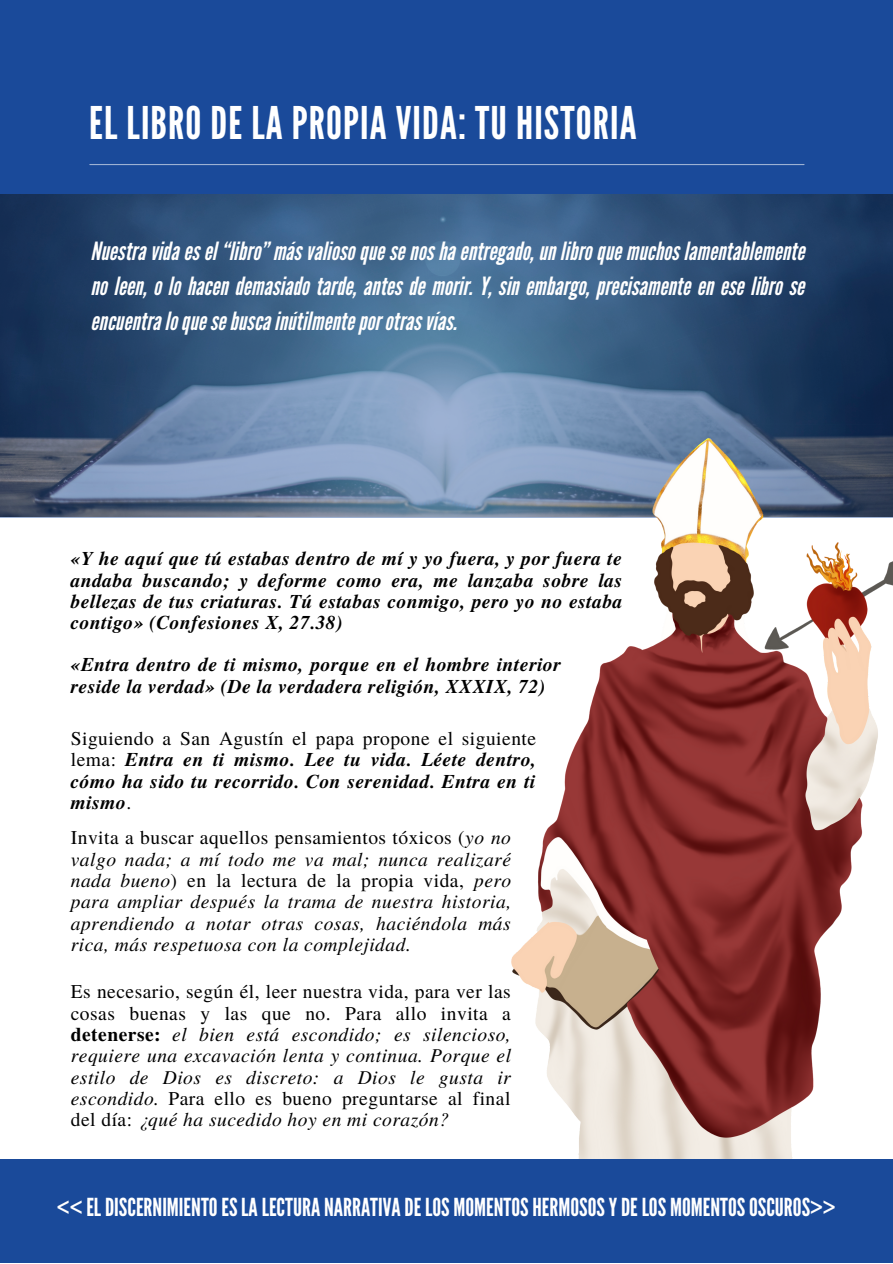
<style>
.page{position:relative;width:893px;height:1264px;background:#fff}
.page>*{position:absolute;margin:0;border:0;box-sizing:border-box;transform-origin:0 0}
.t1{font:45px "League Gothic";letter-spacing:.025em;color:#fff}
.t2{font:italic 25.05px/34.8px "League Gothic";color:#fff;text-align:justify}
.t3{font:24.75px "League Gothic";color:#fff}
.t4{font:italic 19.5px/21.3px "Te X Gyre Termes";letter-spacing:.025em;color:#000;text-align:justify}
.t5{font:italic 700 19.5px/21.3px "Te X Gyre Termes";letter-spacing:.025em;color:#000;text-align:justify}
.s1{font-weight:400;font-style:normal}
.s2{font-style:normal}
.s3{font-weight:700;font-style:normal}
</style>
<div class="page">
<svg style="left:0;top:0;width:892px;height:517px;background:#33598e"></svg>
<img style="left:512px;top:438px;width:380px;height:720px">
<div style="left:0;top:1158px;width:892px;height:104px;background:#1a4a9a"></div>
<h1 class="t1" style="left:89px;top:97px;width:549px">EL LIBRO DE LA PROPIA VIDA: TU HISTORIA</h1>
<p class="t2" style="left:90px;top:234px;width:715px">Nuestra vida es el “libro” más valioso que se nos ha entregado, un libro que muchos lamentablemente no leen, o lo hacen demasiado tarde, antes de morir. Y, sin embargo, precisamente en ese libro se encuentraloquesebuscainútilmenteporotrasvías.</p>
<p class="t5" style="left:71px;top:547px;width:553px">«Y he aquí que tú estabas dentro de mí y yo fuera, y por fuera te andaba buscando; y deforme como era, me lanzaba sobre las bellezas de tus criaturas. Tú estabas conmigo, pero yo no estaba contigo» (Confesiones X, 27.38)</p>
<p class="t5" style="left:71px;top:653px;width:491px">«Entra dentro de ti mismo, porque en el hombre interior reside la verdad» (De la verdadera religión, XXXIX, 72)</p>
<p class="t5" style="left:71px;top:726px;width:467px"><span class="s1">Siguiendo a San Agustín el papa propone el siguiente lema:</span> Entra en ti mismo. Lee tu vida. Léete dentro, cómo ha sido tu recorrido. Con serenidad. Entra en ti mismo<span class="s1">.</span></p>
<p class="t4" style="left:71px;top:825px;width:442px"><span class="s2">Invita a buscar aquellos pensamientos tóxicos (</span>yo no valgo nada; a mí todo me va mal; nunca realizaré nada bueno<span class="s2">) en la lectura de la propia vida,</span> pero para ampliar después la trama de nuestra historia, aprendiendo a notar otras cosas, haciéndola más rica, más respetuosa con la complejidad.</p>
<p class="t4" style="left:71px;top:979px;width:442px"><span class="s2">Es necesario, según él, leer nuestra vida, para ver las cosas buenas y las que no. Para allo invita a </span><span class="s3">detenerse:</span> el bien está escondido; es silencioso, requiere una excavación lenta y continua. Porque el estilo de Dios es discreto: a Dios le gusta ir escondido. <span class="s2">Para ello es bueno preguntarse al final del día:</span> ¿qué ha sucedido hoy en mi corazón?</p>
<p class="t3" style="left:57px;top:1192px;width:780px">&lt;&lt; ELDISCERNIMIENTOESLALECTURANARRATIVADE LOS MOMENTOSHERMOSOSYDE LOS MOMENTOSOSCUROS&gt;&gt;</p>
</div>
